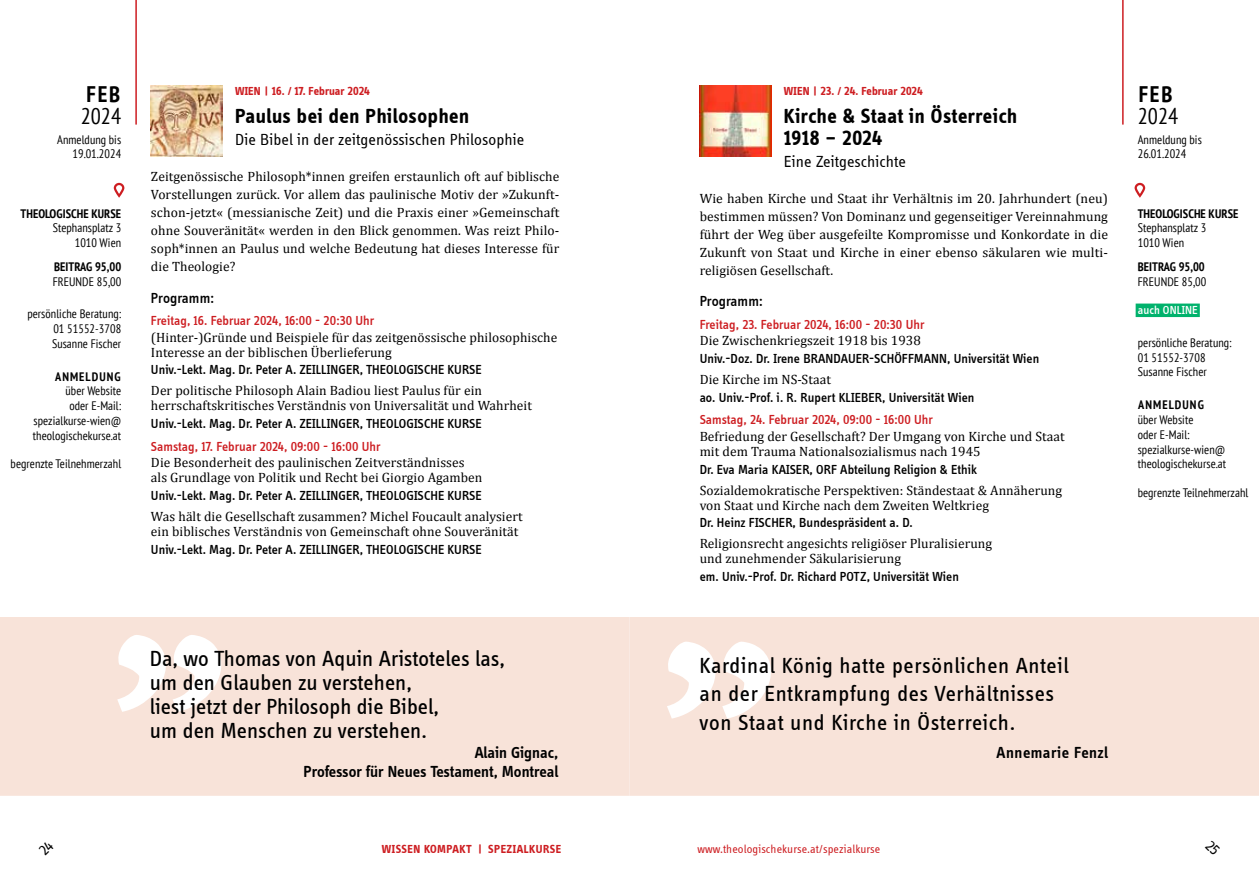
<style>
.page{position:relative;width:1259px;height:893px;background:#fff}
.page>*{position:absolute;margin:0;border:0;box-sizing:border-box;transform-origin:0 0}
.t1{font:22.5px/24px "Info Disp";letter-spacing:.005em;color:#000}
.t2{font:22.5px/28.5px "Info Disp";letter-spacing:.03em;color:#000}
.t3{font:condensed 22.5px "PT Sans";color:#000}
.t4{font:700 condensed 22.5px "PT Sans";letter-spacing:.08em;color:#000}
.t5{font:700 21px/21.8px "Info Disp";letter-spacing:.025em;color:#000}
.t6{font:16.5px "Info Disp";letter-spacing:.01em;color:#000}
.t7{font:600 16.5px/19.8px "Info Disp";letter-spacing:.005em;color:#000;text-align:right}
.t8{font:600 16.5px "Info Disp";letter-spacing:.03em;color:#000}
.t9{font:500 15px "Info Disp";letter-spacing:.005em;color:#000}
.t10{font:13.5px/18px "Cambria";letter-spacing:.005em;color:#000}
.t11{font:500 13.5px "Info Disp";letter-spacing:.005em;color:#000}
.t12{font:500 13.5px "Info Disp";letter-spacing:.005em;color:#cd1d21}
.t13{font:condensed 12.3px/14.7px "PT Sans";letter-spacing:.005em;color:#000}
.t14{font:700 condensed 12.3px "PT Sans";letter-spacing:.005em;color:#000}
.t15{font:700 condensed 12.3px "PT Sans";letter-spacing:.085em;color:#000}
.t16{font:700 12px "Info Disp";letter-spacing:.01em;color:#cd1d21}
.t17{font:12px "Info Disp";letter-spacing:.01em;color:#cd1d21}
.t18{font:700 12px "Info Disp";letter-spacing:.035em;color:#cd1d21}
.t19{font:500 12px "Info Disp";letter-spacing:.01em;color:#fff}
</style>
<div class="page">
<div style="left:114px;top:183px;width:10px;height:14px;border:2px solid #cd1d21;border-radius:4px"></div>
<div style="left:1134px;top:183px;width:11px;height:14px;border:2px solid #cd1d21;border-radius:4px"></div>
<hr style="left:135px;top:0;width:2px;height:125px;background:#cd1d21">
<hr style="left:1122px;top:0;width:1px;height:125px;background:#cd1d21">
<img style="left:151px;top:85px;width:71px;height:71px">
<div style="left:0;top:617px;width:629px;height:179px;background:#f8e3d9"></div>
<svg style="left:117px;top:635px;width:104px;height:77px"></svg>
<img style="left:699px;top:85px;width:72px;height:71px">
<div style="left:1135px;top:304px;width:64px;height:13px;background:#00b26c"></div>
<div style="left:629px;top:617px;width:630px;height:179px;background:#f8e3d9"></div>
<svg style="left:667px;top:642px;width:104px;height:77px"></svg>
<h1 class="t4" style="left:87px;top:79px;width:35px">FEB</h1>
<h1 class="t3" style="left:81px;top:102px;width:42px">2024</h1>
<p class="t13" style="left:57px;top:132px;width:66px;text-align:right">Anmeldung bis<br>19.01.2024</p>
<p class="t14" style="left:21px;top:205px;width:102px">THEOLOGISCHE KURSE</p>
<p class="t13" style="left:53px;top:220px;width:70px;text-align:right">Stephansplatz 3<br>1010 Wien</p>
<p class="t14" style="left:54px;top:258px;width:69px">BEITRAG 95,00</p>
<p class="t13" style="left:53px;top:274px;width:70px">FREUNDE 85,00</p>
<p class="t13" style="left:52px;top:306px;width:71px;text-align:justify;text-indent:-25px">persönliche Beratung:<br>01 51552-3708<br>Susanne Fischer</p>
<p class="t15" style="left:55px;top:368px;width:67px">ANMELDUNG</p>
<p class="t13" style="left:33px;top:383px;width:90px;text-align:right">über Website<br>oder E-Mail: spezialkurse-wien@ theologischekurse.at</p>
<p class="t13" style="left:11px;top:456px;width:112px">begrenzte Teilnehmerzahl</p>
<p class="t16" style="left:235px;top:84px;width:136px">WIEN | 16. / 17. Februar 2024</p>
<h2 class="t5" style="left:235px;top:105px;width:235px">Paulus bei den Philosophen</h2>
<p class="t6" style="left:235px;top:131px;width:291px">Die Bibel in der zeitgenössischen Philosophie</p>
<p class="t10" style="left:151px;top:168px;width:410px;text-align:justify">Zeitgenössische Philosoph*innen greifen erstaunlich oft auf biblische Vorstellungen zurück. Vor allem das paulinische Motiv der »Zukunft&shy;schon-jetzt« (messianische Zeit) und die Praxis einer »Gemeinschaft ohne Souveränität« werden in den Blick genommen. Was reizt Philo&shy;soph*innen an Paulus und welche Bedeutung hat dieses Interesse für die Theologie?</p>
<p class="t9" style="left:151px;top:289px;width:65px">Programm:</p>
<p class="t12" style="left:151px;top:313px;width:225px">Freitag, 16. Februar 2024, 16:00 - 20:30 Uhr</p>
<p class="t10" style="left:151px;top:330px;width:408px;line-height:15px">(Hinter-)Gründe und Beispiele für das zeitgenössische philosophische<br>Interesse an der biblischen Überlieferung</p>
<p class="t11" style="left:151px;top:362px;width:332px">Univ.-Lekt. Mag. Dr. Peter A. ZEILLINGER, THEOLOGISCHE KURSE</p>
<p class="t10" style="left:151px;top:383px;width:382px;line-height:15px">Der politische Philosoph Alain Badiou liest Paulus für ein herrschaftskritisches Verständnis von Universalität und Wahrheit</p>
<p class="t11" style="left:151px;top:416px;width:332px">Univ.-Lekt. Mag. Dr. Peter A. ZEILLINGER, THEOLOGISCHE KURSE</p>
<p class="t12" style="left:151px;top:439px;width:231px">Samstag, 17. Februar 2024, 09:00 - 16:00 Uhr</p>
<p class="t10" style="left:151px;top:455px;width:333px;line-height:15px">Die Besonderheit des paulinischen Zeitverständnisses als Grundlage von Politik und Recht bei Giorgio Agamben</p>
<p class="t11" style="left:151px;top:488px;width:332px">Univ.-Lekt. Mag. Dr. Peter A. ZEILLINGER, THEOLOGISCHE KURSE</p>
<p class="t10" style="left:151px;top:509px;width:373px;line-height:15px">Was hält die Gesellschaft zusammen? Michel Foucault analysiert ein biblisches Verständnis von Gemeinschaft ohne Souveränität</p>
<p class="t11" style="left:151px;top:541px;width:332px">Univ.-Lekt. Mag. Dr. Peter A. ZEILLINGER, THEOLOGISCHE KURSE</p>
<h1 class="t1" style="left:150px;top:646px;width:357px">Da, wo Thomas von Aquin Aristoteles las, um den Glauben zu verstehen,<br>liest jetzt der Philosoph die Bibel,<br>um den Menschen zu verstehen.</h1>
<p class="t7" style="left:304px;top:742px;width:256px">Alain Gignac,<br>Professor für Neues Testament, Montreal</p>
<p class="t16" style="left:784px;top:84px;width:140px">WIEN | 23. / 24. Februar 2024</p>
<h2 class="t5" style="left:784px;top:105px;width:235px">Kirche &amp; Staat in Österreich<br>1918 – 2024</h2>
<p class="t6" style="left:784px;top:153px;width:123px">Eine Zeitgeschichte</p>
<p class="t10" style="left:699px;top:189px;width:410px;text-align:justify">Wie haben Kirche und Staat ihr Verhältnis im 20. Jahrhundert (neu) bestimmen müssen? Von Dominanz und gegenseitiger Vereinnahmung führt der Weg über ausgefeilte Kompromisse und Konkordate in die Zukunft von Staat und Kirche in einer ebenso säkularen wie multi&shy;religiösen Gesellschaft.</p>
<p class="t9" style="left:699px;top:293px;width:65px">Programm:</p>
<p class="t12" style="left:699px;top:317px;width:226px">Freitag, 23. Februar 2024, 16:00 - 20:30 Uhr</p>
<p class="t10" style="left:699px;top:332px;width:223px">Die Zwischenkriegszeit 1918 bis 1938</p>
<p class="t11" style="left:699px;top:351px;width:341px">Univ.-Doz. Dr. Irene BRANDAUER-SCHÖFFMANN, Universität Wien</p>
<p class="t10" style="left:699px;top:370px;width:133px">Die Kirche im NS-Staat</p>
<p class="t11" style="left:699px;top:390px;width:276px">ao. Univ.-Prof. i. R. Rupert KLIEBER, Universität Wien</p>
<p class="t12" style="left:699px;top:412px;width:235px">Samstag, 24. Februar 2024, 09:00 - 16:00 Uhr</p>
<p class="t10" style="left:699px;top:429px;width:366px;line-height:15px">Befriedung der Gesellschaft? Der Umgang von Kirche und Staat mit dem Trauma Nationalsozialismus nach 1945</p>
<p class="t11" style="left:699px;top:462px;width:279px">Dr. Eva Maria KAISER, ORF Abteilung Religion &amp; Ethik</p>
<p class="t10" style="left:699px;top:482px;width:364px;line-height:15px">Sozialdemokratische Perspektiven: Ständestaat &amp; Annäherung von Staat und Kirche nach dem Zweiten Weltkrieg</p>
<p class="t11" style="left:699px;top:515px;width:215px">Dr. Heinz FISCHER, Bundespräsident a. D.</p>
<p class="t10" style="left:699px;top:536px;width:294px;line-height:15px">Religionsrecht angesichts religiöser Pluralisierung und zunehmender Säkularisierung</p>
<p class="t11" style="left:699px;top:569px;width:261px">em. Univ.-Prof. Dr. Richard POTZ, Universität Wien</p>
<h1 class="t2" style="left:699px;top:650px;width:371px">Kardinal König hatte persönlichen Anteil an der Entkrampfung des Verhältnisses von Staat und Kirche in Österreich.</h1>
<p class="t8" style="left:996px;top:744px;width:113px">Annemarie Fenzl</p>
<p class="t18" style="left:382px;top:842px;width:181px">WISSEN KOMPAKT | SPEZIALKURSE</p>
<p class="t17" style="left:697px;top:842px;width:184px">www.theologischekurse.at/spezialkurse</p>
<h1 class="t4" style="left:1138px;top:79px;width:35px">FEB</h1>
<h1 class="t3" style="left:1137px;top:102px;width:42px">2024</h1>
<p class="t13" style="left:1137px;top:132px;width:66px">Anmeldung bis<br>26.01.2024</p>
<p class="t14" style="left:1137px;top:205px;width:102px">THEOLOGISCHE KURSE</p>
<p class="t13" style="left:1137px;top:220px;width:70px">Stephansplatz 3<br>1010 Wien</p>
<p class="t14" style="left:1137px;top:258px;width:69px">BEITRAG 95,00</p>
<p class="t13" style="left:1137px;top:274px;width:70px">FREUNDE 85,00</p>
<p class="t19" style="left:1137px;top:304px;width:62px">auch ONLINE</p>
<p class="t13" style="left:1137px;top:335px;width:95px">persönliche Beratung:<br>01 51552-3708<br>Susanne Fischer</p>
<p class="t15" style="left:1138px;top:397px;width:67px">ANMELDUNG</p>
<p class="t13" style="left:1137px;top:412px;width:90px">über Website<br>oder E-Mail: spezialkurse-wien@ theologischekurse.at</p>
<p class="t13" style="left:1137px;top:485px;width:112px">begrenzte Teilnehmerzahl</p>
</div>
